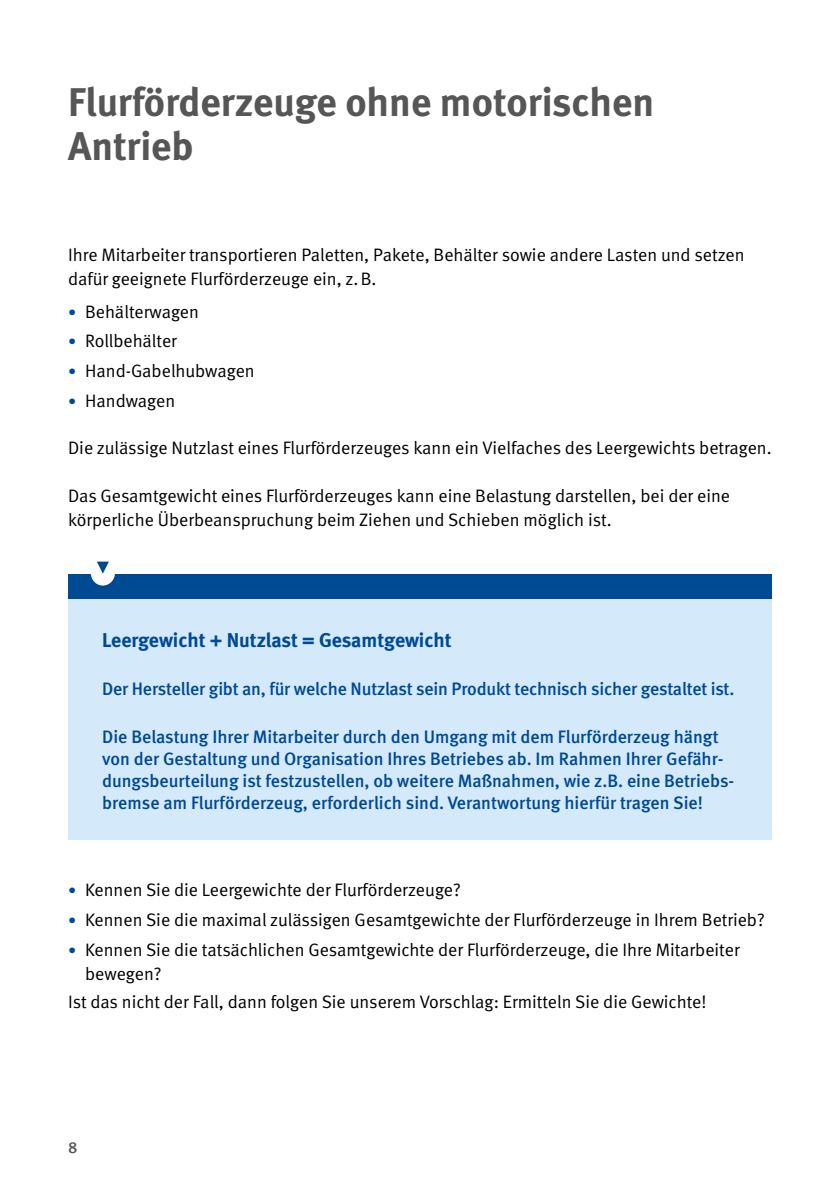
<style>
.page{position:relative;width:840px;height:1191px;background:#fff}
.page>*{position:absolute;margin:0;border:0;box-sizing:border-box;transform-origin:0 0}
.t1{font:700 40px/44px "DGUV Meta";color:#565656}
.t2{font:700 20px "DGUV Meta";letter-spacing:-.005em;color:#004993}
.t3{font:18px/24.2px "DGUV Meta";color:#000}
.t4{font:500 18px/22px "DGUV Meta";color:#004993}
.t5{font:500 16px "DGUV Meta";color:#565656}
.s1{font-size:16px;color:#004993}
</style>
<div class="page">
<div style="left:68px;top:598px;width:703px;height:241px;background:#d4eafa"></div>
<div style="left:68px;top:574px;width:703px;height:24px;background:#004993"></div>
<svg style="left:91px;top:561px;width:24px;height:24px"></svg>
<h1 class="t1" style="left:68px;top:82px;width:587px">Flurförderzeuge ohne motorischen<br>Antrieb</h1>
<p class="t3" style="left:68px;top:243px;width:677px">Ihre Mitarbeiter transportieren Paletten, Pakete, Behälter sowie andere Lasten und setzen dafür geeignete Flurförderzeuge ein, z.B.</p>
<p class="t3" style="left:68px;top:300px;width:132px"><span class="s1">•</span> Behälterwagen</p>
<p class="t3" style="left:68px;top:329px;width:110px"><span class="s1">•</span> Rollbehälter</p>
<p class="t3" style="left:68px;top:359px;width:188px"><span class="s1">•</span> Hand-Gabelhubwagen</p>
<p class="t3" style="left:68px;top:389px;width:109px"><span class="s1">•</span> Handwagen</p>
<p class="t3" style="left:68px;top:436px;width:704px">Die zulässige Nutzlast eines Flurförderzeuges kann ein Vielfaches des Leergewichts betragen.</p>
<p class="t3" style="left:68px;top:484px;width:663px">Das Gesamtgewicht eines Flurförderzeuges kann eine Belastung darstellen, bei der eine körperliche Überbeanspruchung beim Ziehen und Schieben möglich ist.</p>
<p class="t2" style="left:102px;top:627px;width:351px">Leergewicht + Nutzlast = Gesamtgewicht</p>
<p class="t4" style="left:102px;top:678px;width:633px">Der Hersteller gibt an, für welche Nutzlast sein Produkt technisch sicher gestaltet ist.</p>
<p class="t4" style="left:102px;top:726px;width:633px">Die Belastung Ihrer Mitarbeiter durch den Umgang mit dem Flurförderzeug hängt von der Gestaltung und Organisation Ihres Betriebes ab. Im Rahmen Ihrer Gefähr&shy;dungsbeurteilung ist festzustellen, ob weitere Maßnahmen, wie z.B. eine Betriebs&shy;bremse am Flurförderzeug, erforderlich sind. Verantwortung hierfür tragen Sie!</p>
<p class="t3" style="left:68px;top:878px;width:394px"><span class="s1">•</span> Kennen Sie die Leergewichte der Flurförderzeuge?</p>
<p class="t3" style="left:68px;top:908px;width:697px"><span class="s1">•</span> Kennen Sie die maximal zulässigen Gesamtgewichte der Flurförderzeuge in Ihrem Betrieb?</p>
<p class="t3" style="left:85px;top:937px;width:655px;text-indent:-17px"><span class="s1">•</span> Kennen Sie die tatsächlichen Gesamtgewichte der Flurförderzeuge, die Ihre Mitarbeiter bewegen?</p>
<p class="t3" style="left:68px;top:990px;width:639px">Ist das nicht der Fall, dann folgen Sie unserem Vorschlag: Ermitteln Sie die Gewichte!</p>
<p class="t5" style="left:68px;top:1137px;width:11px">8</p>
</div>
